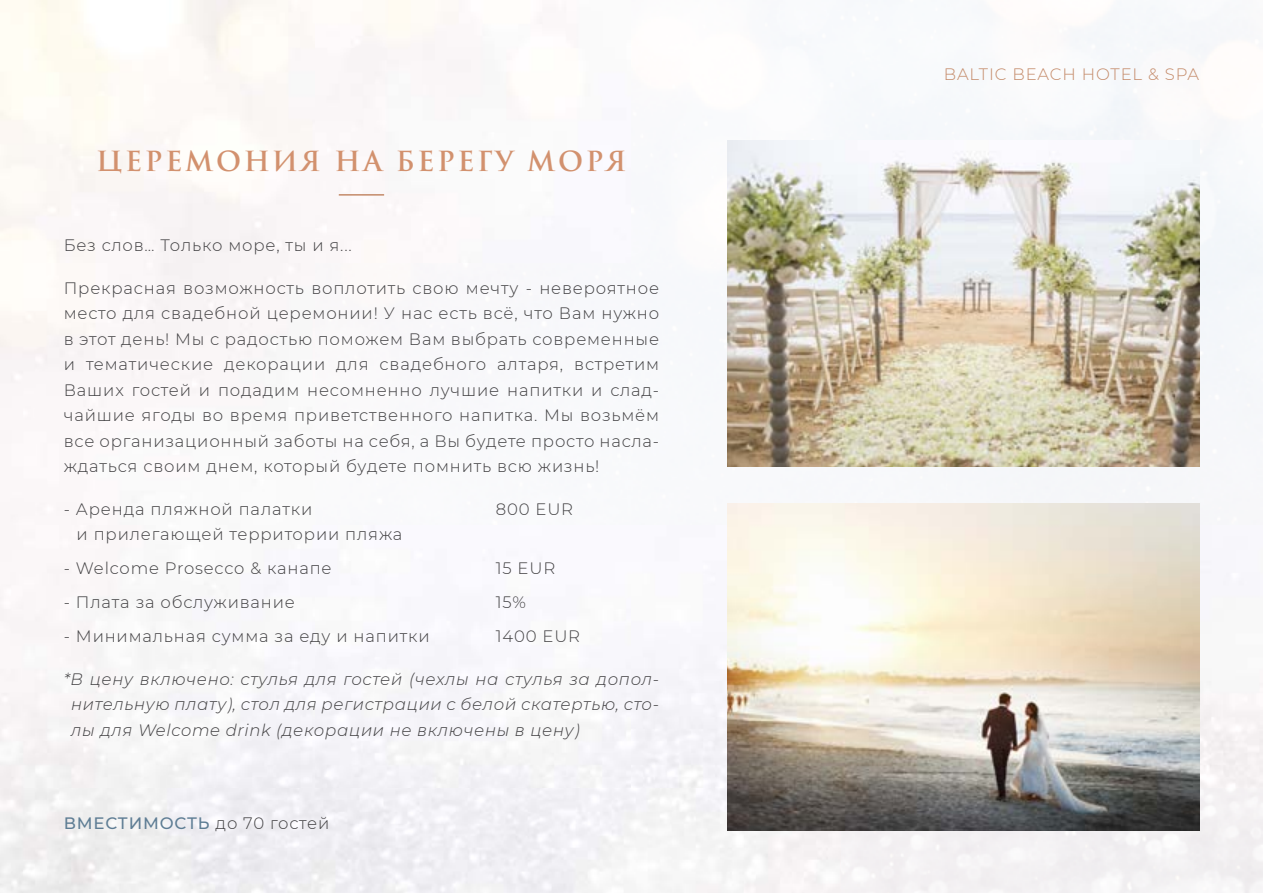
<style>
.page{position:relative;width:1263px;height:893px;background:#fff}
.page>*{position:absolute;margin:0;border:0;box-sizing:border-box;transform-origin:0 0}
.t1{font:600 27px "Trajan Pro 3";letter-spacing:.1em;color:#d2916e}
.t2{font:300 16.5px/25.5px "Montserrat";letter-spacing:.05em;color:#414042;text-align:justify}
.t3{font:italic 300 16.5px/25.5px "Montserrat";letter-spacing:.04em;color:#414042;text-align:justify}
.t4{font:500 16.5px "Montserrat";letter-spacing:.05em;color:#5e7d94}
.t5{font:300 16.5px "Montserrat";letter-spacing:.05em;color:#c48a69}
.s1{font-weight:300;color:#414042}
</style>
<div class="page">
<img style="left:0;top:1px;width:1263px;height:892px">
<img style="left:727px;top:141px;width:473px;height:326px">
<img style="left:727px;top:504px;width:473px;height:326px">
<hr style="left:339px;top:194px;width:45px;height:2px;background:#c48a69">
<h1 class="t1" style="left:96px;top:141px;width:532px">ЦЕРЕМОНИЯ НА БЕРЕГУ МОРЯ</h1>
<p class="t2" style="left:64px;top:232px;width:290px">Без слов… Только море, ты и я...</p>
<p class="t2" style="left:64px;top:275px;width:597px">Прекрасная возможность воплотить свою мечту - невероятное место для свадебной церемонии! У нас есть всё, что Вам нужно в этот день! Мы с радостью поможем Вам выбрать современные и тематические декорации для свадебного алтаря, встретим Ваших гостей и подадим несомненно лучшие напитки и слад&shy;чайшие ягоды во время приветственного напитка. Мы возьмём все организационный заботы на себя, а Вы будете просто насла&shy;ждаться своим днем, который будете помнить всю жизнь!</p>
<p class="t2" style="left:64px;top:496px;width:250px">- Аренда пляжной палатки</p>
<p class="t2" style="left:496px;top:496px;width:79px">800 EUR</p>
<p class="t2" style="left:77px;top:521px;width:327px">и прилегающей территории пляжа</p>
<p class="t2" style="left:64px;top:555px;width:269px">- Welcome Prosecco &amp; канапе</p>
<p class="t2" style="left:496px;top:555px;width:61px">15 EUR</p>
<p class="t2" style="left:64px;top:589px;width:233px">- Плата за обслуживание</p>
<p class="t2" style="left:496px;top:589px;width:31px">15%</p>
<p class="t2" style="left:64px;top:623px;width:367px">- Минимальная сумма за еду и напитки</p>
<p class="t2" style="left:496px;top:623px;width:86px">1400 EUR</p>
<p class="t3" style="left:71px;top:666px;width:589px;text-indent:-8px">*В цену включено: стулья для гостей (чехлы на стулья за допол&shy;нительную плату), стол для регистрации с белой скатертью, сто&shy;лы для Welcome drink (декорации не включены в цену)</p>
<p class="t4" style="left:64px;top:812px;width:267px">ВМЕСТИМОСТЬ <span class="s1">до 70 гостей</span></p>
<p class="t5" style="left:944px;top:63px;width:257px">BALTIC BEACH HOTEL &amp; SPA</p>
</div>
